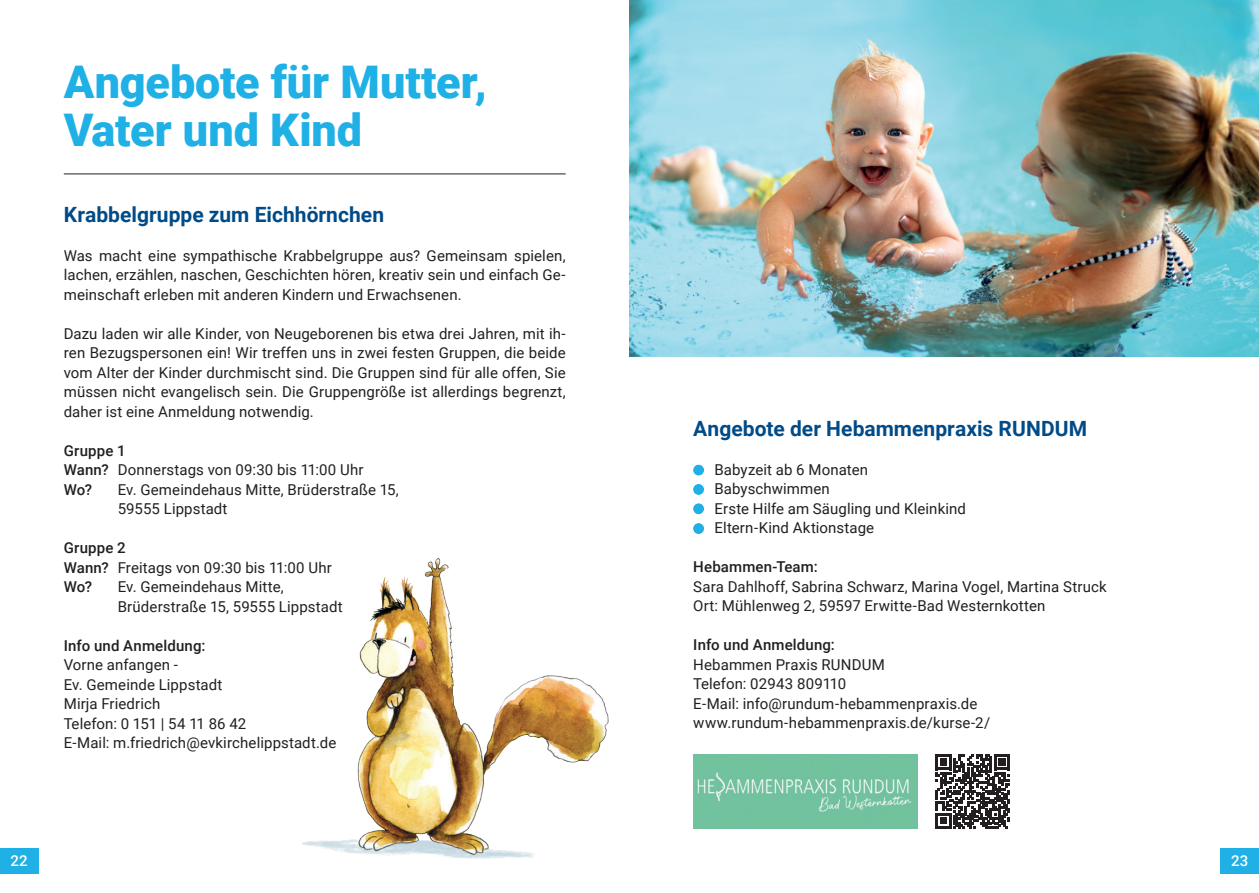
<style>
.page{position:relative;width:1259px;height:893px;background:#fff}
.page>*{position:absolute;margin:0;border:0;box-sizing:border-box;transform-origin:0 0}
.t1{font:900 45px/48px "Roboto";color:#1fb0e6}
.t2{font:700 21px "Roboto";color:#004b87}
.t3{font:15px/19.5px "Roboto";letter-spacing:.01em;color:#231f20}
.t4{font:500 15px "Roboto";letter-spacing:.01em;color:#231f20}
.t5{font:500 15px "Roboto";color:#fff}
.s1{font-weight:500}
</style>
<div class="page">
<hr style="left:64px;top:174px;width:502px;height:1px;background:#231f20">
<img style="left:302px;top:558px;width:307px;height:301px">
<img style="left:693px;top:754px;width:224px;height:75px">
<svg style="left:935px;top:754px;width:75px;height:75px"></svg>
<div style="left:693px;top:465px;width:11px;height:10px;background:#1fb0e6;border-radius:50%"></div>
<div style="left:693px;top:484px;width:11px;height:11px;background:#1fb0e6;border-radius:50%"></div>
<div style="left:693px;top:523px;width:11px;height:11px;background:#1fb0e6;border-radius:50%"></div>
<div style="left:693px;top:503px;width:11px;height:11px;background:#1fb0e6;border-radius:50%"></div>
<img style="left:629px;top:0;width:630px;height:356px">
<div style="left:0;top:848px;width:38px;height:26px;background:#1fb0e6"></div>
<div style="left:1220px;top:848px;width:39px;height:26px;background:#1fb0e6"></div>
<h1 class="t1" style="left:64px;top:56px;width:424px">Angebote für Mutter,<br>Vater und Kind</h1>
<h2 class="t2" style="left:64px;top:200px;width:322px">Krabbelgruppe zum Eichhörnchen</h2>
<p class="t3" style="left:64px;top:245px;width:503px;text-align:justify">Was macht eine sympathische Krabbelgruppe aus? Gemeinsam spielen, lachen, erzählen, naschen, Geschichten hören, kreativ sein und einfach Ge&shy;meinschaft erleben mit anderen Kindern und Erwachsenen.</p>
<p class="t3" style="left:64px;top:323px;width:503px;text-align:justify">Dazu laden wir alle Kinder, von Neugeborenen bis etwa drei Jahren, mit ih&shy;ren Bezugspersonen ein! Wir treffen uns in zwei festen Gruppen, die beide vom Alter der Kinder durchmischt sind. Die Gruppen sind für alle offen, Sie müssen nicht evangelisch sein. Die Gruppengröße ist allerdings begrenzt, daher ist eine Anmeldung notwendig.</p>
<p class="t3" style="left:64px;top:440px;width:301px"><span class="s1">Gruppe 1<br>Wann?</span> Donnerstags von 09:30 bis 11:00 Uhr<br><span class="s1">Wo?</span></p>
<p class="t3" style="left:118px;top:479px;width:282px">Ev. Gemeindehaus Mitte, Brüderstraße 15,<br>59555 Lippstadt</p>
<p class="t3" style="left:64px;top:538px;width:270px"><span class="s1">Gruppe 2<br>Wann?</span> Freitags von 09:30 bis 11:00 Uhr<br><span class="s1">Wo?</span></p>
<p class="t3" style="left:118px;top:577px;width:226px">Ev. Gemeindehaus Mitte,<br>Brüderstraße 15, 59555 Lippstadt</p>
<p class="t4" style="left:64px;top:635px;width:143px">Info und Anmeldung:</p>
<p class="t3" style="left:64px;top:655px;width:274px">Vorne anfangen -<br>Ev. Gemeinde Lippstadt<br>Mirja Friedrich<br>Telefon: 0 151 | 54 11 86 42<br>E-Mail: m.friedrich@evkirchelippstadt.de</p>
<h2 class="t2" style="left:693px;top:414px;width:395px">Angebote der Hebammenpraxis RUNDUM</h2>
<p class="t3" style="left:714px;top:459px;width:253px">Babyzeit ab 6 Monaten<br>Babyschwimmen<br>Erste Hilfe am Säugling und Kleinkind<br>Eltern-Kind Aktionstage</p>
<p class="t4" style="left:693px;top:557px;width:126px">Hebammen-Team:</p>
<p class="t3" style="left:693px;top:576px;width:415px">Sara Dahlhoff, Sabrina Schwarz, Marina Vogel, Martina Struck<br>Ort: Mühlenweg 2, 59597 Erwitte-Bad Westernkotten</p>
<p class="t4" style="left:693px;top:635px;width:143px">Info und Anmeldung:</p>
<p class="t3" style="left:693px;top:654px;width:298px">Hebammen Praxis RUNDUM<br>Telefon: 02943 809110<br>E-Mail: info@rundum-hebammenpraxis.de www.rundum-hebammenpraxis.de/kurse-2/</p>
<p class="t5" style="left:11px;top:850px;width:19px">22</p>
<p class="t5" style="left:1231px;top:850px;width:19px">23</p>
</div>
